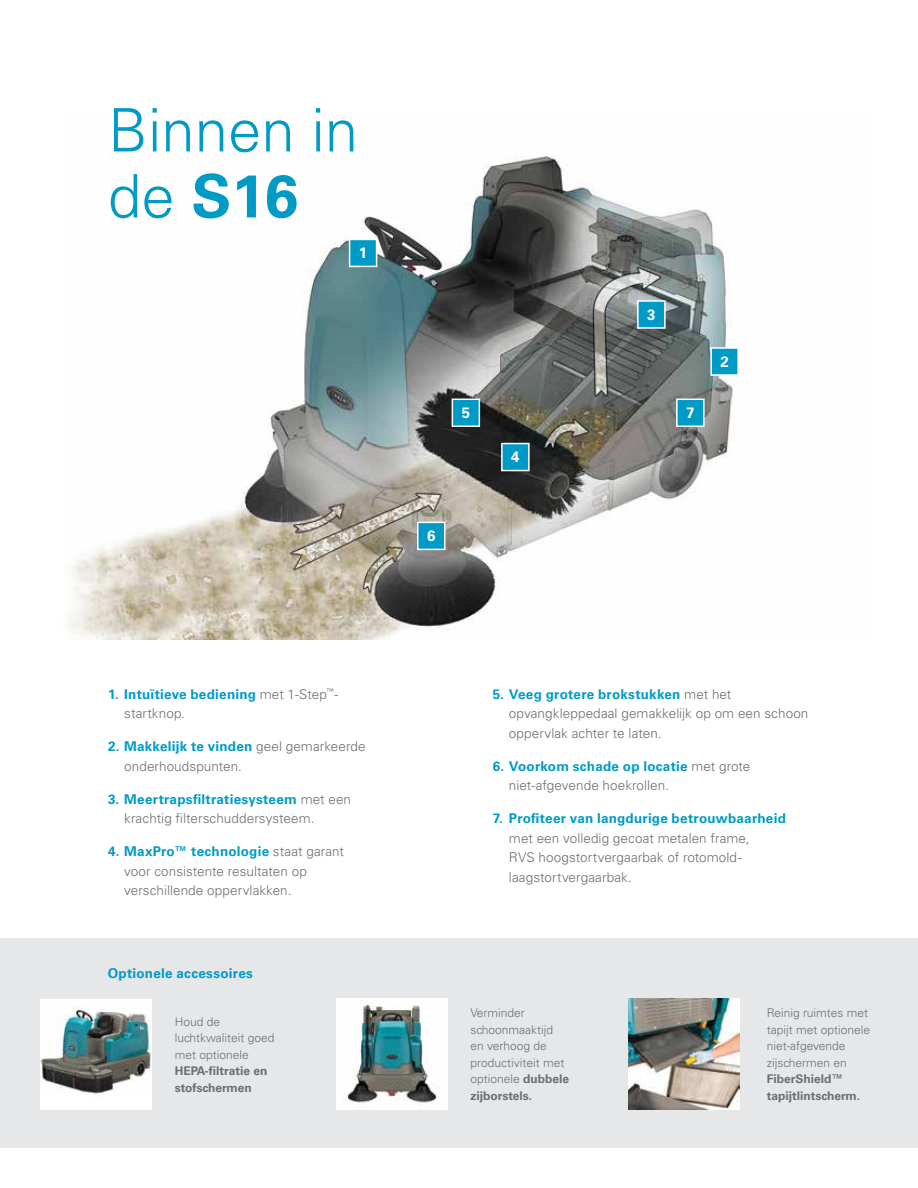
<style>
.page{position:relative;width:918px;height:1188px;background:#fff}
.page>*{position:absolute;margin:0;border:0;box-sizing:border-box;transform-origin:0 0}
.t1{font:300 60px/66px "Univers LT Std";color:#009ac7}
.t2{font:700 15px "Univers LT Std";color:#fff}
.t3{font:300 13.5px/19.5px "Univers LT Std";letter-spacing:.005em;color:#6d6e71}
.t4{font:700 13.5px/19.5px "Univers LT Std";letter-spacing:.015em;color:#009ac7}
.t5{font:300 12px/16.5px "Univers LT Std";color:#6d6e71}
.t6{font:700 12px/16.5px "Univers LT Std";color:#6d6e71}
.s1{font-weight:700}
.s2{font-weight:300;color:#6d6e71}
.s3{font-weight:700;color:#009ac7}
</style>
<div class="page">
<img style="left:69px;top:156px;width:664px;height:483px">
<div style="left:350px;top:239px;width:27px;height:27px;background:#009ac7"></div>
<div style="left:349px;top:239px;width:28px;height:28px;border:2px solid #fff"></div>
<div style="left:711px;top:348px;width:27px;height:27px;background:#009ac7"></div>
<div style="left:710px;top:347px;width:29px;height:29px;border:2px solid #fff"></div>
<div style="left:638px;top:301px;width:27px;height:27px;background:#009ac7"></div>
<div style="left:637px;top:300px;width:29px;height:29px;border:2px solid #fff"></div>
<div style="left:502px;top:444px;width:27px;height:27px;background:#009ac7"></div>
<div style="left:501px;top:443px;width:29px;height:28px;border:2px solid #fff"></div>
<div style="left:452px;top:399px;width:27px;height:27px;background:#009ac7"></div>
<div style="left:452px;top:399px;width:28px;height:28px;border:2px solid #fff"></div>
<div style="left:418px;top:522px;width:27px;height:27px;background:#009ac7"></div>
<div style="left:417px;top:522px;width:29px;height:28px;border:2px solid #fff"></div>
<div style="left:677px;top:399px;width:27px;height:27px;background:#009ac7"></div>
<div style="left:676px;top:399px;width:29px;height:28px;border:2px solid #fff"></div>
<div style="left:0;top:938px;width:918px;height:210px;background:#e6e7e8"></div>
<img style="left:629px;top:999px;width:111px;height:111px">
<img style="left:336px;top:999px;width:112px;height:110px">
<div style="left:40px;top:999px;width:112px;height:111px;background:#fff"></div>
<img style="left:40px;top:1007px;width:111px;height:90px">
<h1 class="t1" style="left:108px;top:97px;width:252px">Binnen in de <span class="s1">S16</span></h1>
<p class="t2" style="left:359px;top:244px;width:10px">1</p>
<p class="t4" style="left:124px;top:684px;width:216px;text-indent:-16px">1. Intuïtieve bediening <span class="s2">met 1-Step</span><sup>™</sup><span class="s2">- startknop.</span></p>
<p class="t3" style="left:124px;top:737px;width:243px;text-indent:-16px"><span class="s3">2. Makkelijk te vinden</span> geel gemarkeerde onderhoudspunten.</p>
<p class="t3" style="left:124px;top:789px;width:228px;text-indent:-16px"><span class="s3">3. Meertrapsfiltratiesysteem</span> met een krachtig filterschuddersysteem.</p>
<p class="t3" style="left:124px;top:842px;width:221px;text-indent:-16px"><span class="s3">4. MaxPro™ technologie</span> staat garant voor consistente resultaten op verschillende oppervlakken.</p>
<p class="t4" style="left:108px;top:964px;width:147px">Optionele accessoires</p>
<p class="t5" style="left:175px;top:1013px;width:101px">Houd de luchtkwaliteit goed met optionele</p>
<p class="t6" style="left:175px;top:1063px;width:94px">HEPA-filtratie en stofschermen</p>
<p class="t2" style="left:462px;top:404px;width:10px">5</p>
<p class="t2" style="left:427px;top:527px;width:10px">6</p>
<p class="t2" style="left:511px;top:448px;width:10px">4</p>
<p class="t2" style="left:647px;top:306px;width:10px">3</p>
<p class="t2" style="left:686px;top:404px;width:10px">7</p>
<p class="t2" style="left:721px;top:353px;width:10px">2</p>
<p class="t3" style="left:509px;top:684px;width:301px;text-indent:-16px"><span class="s3">5. Veeg grotere brokstukken</span> met het opvangkleppedaal gemakkelijk op om een schoon oppervlak achter te laten.</p>
<p class="t3" style="left:509px;top:756px;width:243px;text-indent:-16px"><span class="s3">6. Voorkom schade op locatie</span> met grote niet-afgevende hoekrollen.</p>
<p class="t4" style="left:493px;top:809px;width:295px">7. Profiteer van langdurige betrouwbaarheid</p>
<p class="t3" style="left:509px;top:828px;width:242px">met een volledig gecoat metalen frame,<br>RVS hoogstortvergaarbak of rotomold&shy;laagstortvergaarbak.</p>
<p class="t5" style="left:470px;top:1005px;width:100px">Verminder schoonmaaktijd en verhoog de productiviteit met optionele <span class="s1">dubbele zijborstels.</span></p>
<p class="t5" style="left:767px;top:1005px;width:105px">Reinig ruimtes met tapijt met optionele niet-afgevende zijschermen en</p>
<p class="t6" style="left:767px;top:1071px;width:95px">FiberShield™ tapijtlintscherm.</p>
</div>
